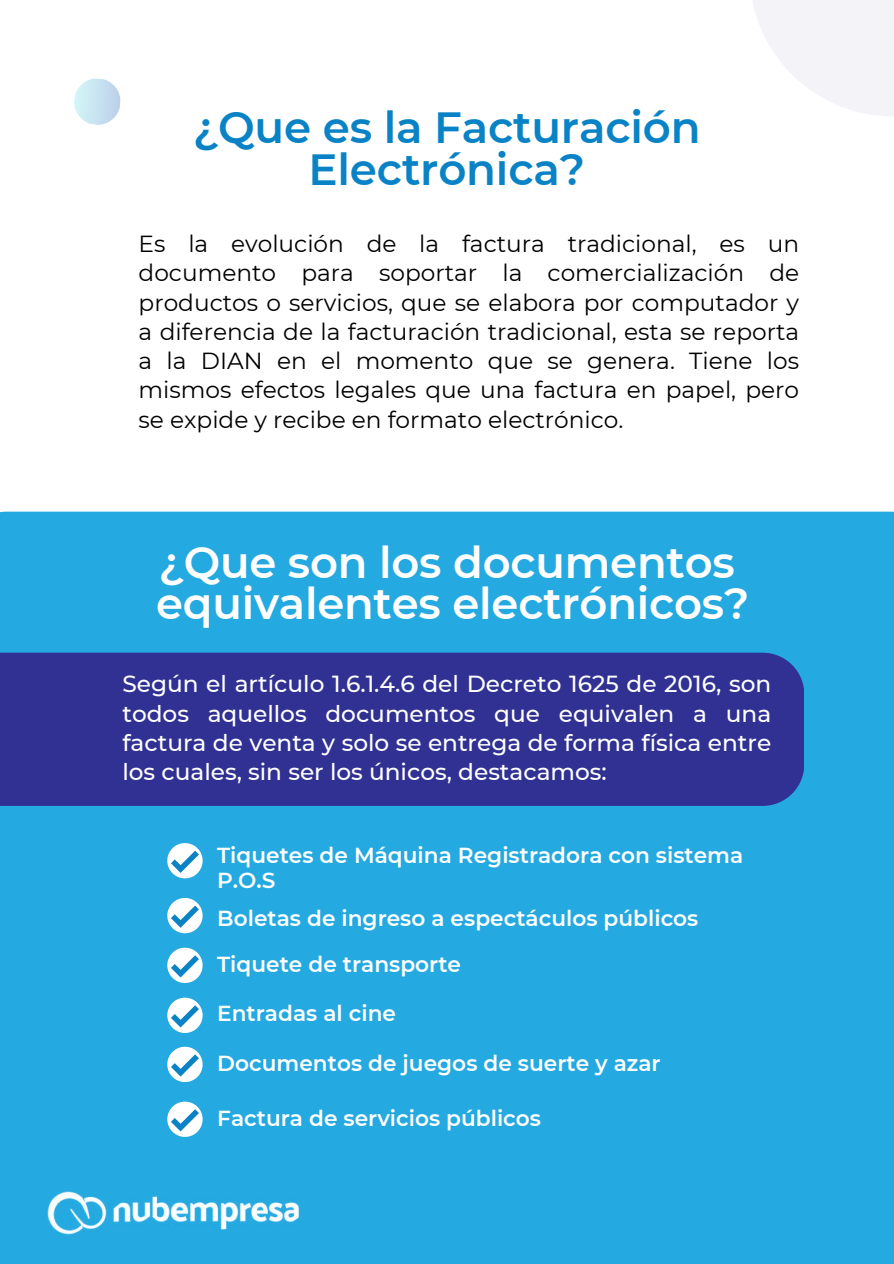
<style>
.page{position:relative;width:894px;height:1264px;background:#fff}
.page>*{position:absolute;margin:0;border:0;box-sizing:border-box;transform-origin:0 0}
.t1{font:600 43.65px/41.7px "Montserrat";letter-spacing:-.005em;color:#0983c5;text-align:center}
.t2{font:600 43.35px/41.7px "Montserrat";letter-spacing:-.005em;color:#fff}
.t3{font:23.25px/29.2px "Montserrat";color:#000;text-align:justify}
.t4{font:500 23.25px/29.2px "Montserrat";color:#fff;text-align:justify}
.t5{font:600 21.75px/25.7px "Montserrat";color:#fff}
</style>
<div class="page">
<div style="left:749px;top:0;width:144px;height:117px;background:#f4f4f8"></div>
<svg style="left:74px;top:78px;width:47px;height:47px"></svg>
<div style="left:0;top:511px;width:893px;height:752px;background:#24a9e1"></div>
<svg style="left:167px;top:843px;width:35px;height:35px"></svg>
<svg style="left:167px;top:898px;width:35px;height:35px"></svg>
<svg style="left:167px;top:947px;width:35px;height:36px"></svg>
<svg style="left:167px;top:997px;width:35px;height:35px"></svg>
<svg style="left:167px;top:1046px;width:35px;height:36px"></svg>
<svg style="left:167px;top:1101px;width:35px;height:35px"></svg>
<div style="left:0;top:652px;width:804px;height:154px;background:#303192"></div>
<img style="left:47px;top:1191px;width:251px;height:43px">
<h1 class="t1" style="left:193px;top:106px;width:509px">¿Que es la Facturación<br>Electrónica?</h1>
<p class="t3" style="left:139px;top:229px;width:662px">Es la evolución de la factura tradicional, es un documento para soportar la comercialización de productos o servicios, que se elabora por computador y a diferencia de la facturación tradicional, esta se reporta a la DIAN en el momento que se genera. Tiene los mismos efectos legales que una factura en papel, pero se expide y recibe en formato electrónico.</p>
<h2 class="t2" style="left:156px;top:541px;width:594px">¿Que son los documentos equivalentes electrónicos?</h2>
<p class="t4" style="left:122px;top:669px;width:650px">Según el artículo 1.6.1.4.6 del Decreto 1625 de 2016, son todos aquellos documentos que equivalen a una factura de venta y solo se entrega de forma física entre los cuales, sin ser los únicos, destacamos:</p>
<p class="t5" style="left:217px;top:842px;width:527px">Tiquetes de Máquina Registradora con sistema<br>P.O.S</p>
<p class="t5" style="left:217px;top:895px;width:482px;line-height:45.5px">Boletas de ingreso a espectáculos públicos<br>Tiquete de transporte</p>
<p class="t5" style="left:217px;top:1000px;width:180px">Entradas al cine</p>
<p class="t5" style="left:217px;top:1050px;width:445px">Documentos de juegos de suerte y azar</p>
<p class="t5" style="left:217px;top:1105px;width:325px">Factura de servicios públicos</p>
</div>
